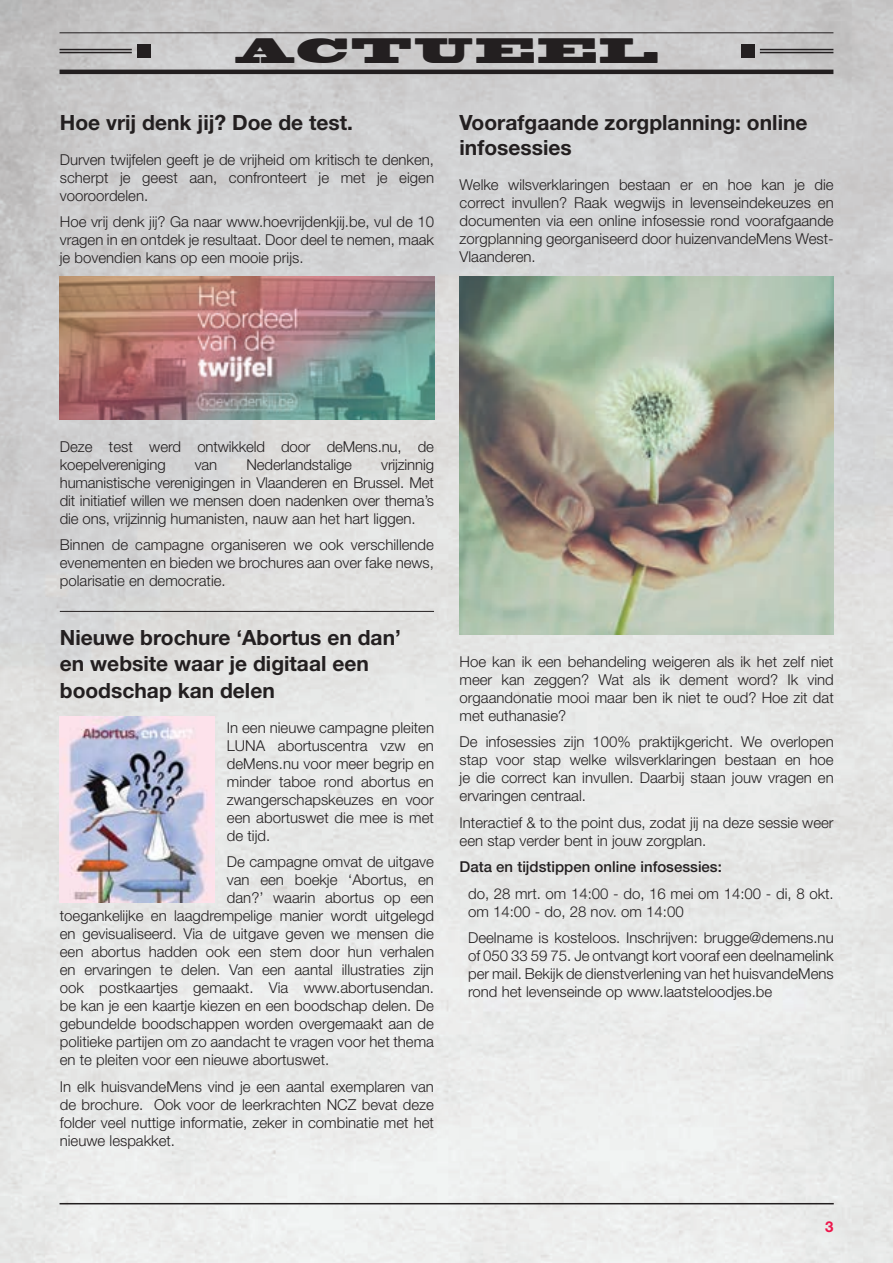
<style>
.page{position:relative;width:893px;height:1263px;background:#fff}
.page>*{position:absolute;margin:0;border:0;box-sizing:border-box;transform-origin:0 0}
.t1{font:33px "Blackoak Std";letter-spacing:.09em;color:#231f20}
.Inleiding_14pt_Helv_Bold{font:700 21px/26.1px "Helvetica Neue LT Std";color:#231f20}
.t2{font:300 15px/18px "Helvetica Neue LT Std";color:#231f20;text-align:justify}
.t3{font:500 15px "Helvetica Neue LT Std";color:#231f20}
.t4{font:700 15px "Helvetica Neue LT Std";color:#ed164b}
</style>
<div class="page">
<img style="left:0;top:0;width:893px;height:1263px">
<hr style="left:60px;top:70px;width:773px;height:4px;background:#231f20">
<hr style="left:60px;top:32px;width:773px;height:1px;background:#231f20">
<div style="left:137px;top:45px;width:13px;height:13px;background:#231f20"></div>
<div style="left:741px;top:45px;width:13px;height:13px;background:#231f20"></div>
<hr style="left:60px;top:49px;width:72px;height:1px;background:#231f20">
<hr style="left:60px;top:52px;width:72px;height:1px;background:#231f20">
<hr style="left:760px;top:49px;width:73px;height:1px;background:#231f20">
<hr style="left:760px;top:52px;width:73px;height:1px;background:#231f20">
<hr style="left:60px;top:1203px;width:774px;height:1px;background:#231f20">
<hr style="left:60px;top:611px;width:374px;height:1px;background:#231f20">
<img style="left:60px;top:276px;width:374px;height:144px">
<img style="left:460px;top:276px;width:374px;height:359px">
<img style="left:60px;top:717px;width:154px;height:185px">
<p class="t1" style="left:235px;top:29px;width:425px">ACTUEEL</p>
<p class="Inleiding_14pt_Helv_Bold" style="left:60px;top:109px;width:295px">Hoe vrij denk jij? Doe de test.</p>
<p class="t2" style="left:60px;top:150px;width:376px">Durven twijfelen geeft je de vrijheid om kritisch te denken, scherpt je geest aan, confronteert je met je eigen vooroordelen.</p>
<p class="t2" style="left:60px;top:213px;width:376px">Hoe vrij denk jij? Ga naar www.hoevrijdenkjij.be, vul de 10 vragen in en ontdek je resultaat. Door deel te nemen, maak je bovendien kans op een mooie prijs.</p>
<p class="Inleiding_14pt_Helv_Bold" style="left:460px;top:109px;width:350px;line-height:25.2px">Voorafgaande zorgplanning: online infosessies</p>
<p class="t2" style="left:460px;top:175px;width:376px">Welke wilsverklaringen bestaan er en hoe kan je die correct invullen? Raak wegwijs in levenseindekeuzes en documenten via een online infosessie rond voorafgaande zorgplanning georganiseerd door huizenvandeMens West-Vlaanderen.</p>
<p class="t2" style="left:60px;top:437px;width:376px">Deze test werd ontwikkeld door deMens.nu, de koepelvereniging</p>
<p class="t2" style="left:60px;top:455px;width:376px;text-indent:321px">vrijzinnig humanistische verenigingen in Vlaanderen en Brussel. Met dit initiatief willen we mensen doen nadenken over thema’s die ons, vrijzinnig humanisten, nauw aan het hart liggen.</p>
<p class="t2" style="left:60px;top:536px;width:376px">Binnen de campagne organiseren we ook verschillende evenementen en bieden we brochures aan over fake news, polarisatie en democratie.</p>
<p class="t2" style="left:195px;top:455px;width:24px">van</p>
<p class="t2" style="left:246px;top:455px;width:107px">Nederlandstalige</p>
<p class="Inleiding_14pt_Helv_Bold" style="left:60px;top:624px;width:343px">Nieuwe brochure ‘Abortus en dan’ en website waar je digitaal een boodschap kan delen</p>
<p class="t2" style="left:227px;top:718px;width:209px">In een nieuwe campagne pleiten LUNA abortuscentra vzw en deMens.nu voor meer begrip en minder taboe rond abortus en zwangerschapskeuzes en voor een abortuswet die mee is met de tijd.</p>
<p class="t2" style="left:227px;top:852px;width:209px">De campagne omvat de uitgave</p>
<p class="t2" style="left:227px;top:870px;width:209px">van een boekje ‘Abortus, en</p>
<p class="t2" style="left:227px;top:888px;width:209px">dan?’ waarin abortus op een</p>
<p class="t2" style="left:60px;top:906px;width:376px">toegankelijke en laagdrempelige manier wordt uitgelegd</p>
<p class="t2" style="left:60px;top:924px;width:376px">en gevisualiseerd. Via de uitgave geven we mensen die</p>
<p class="t2" style="left:60px;top:942px;width:376px">een abortus hadden ook een stem door hun verhalen</p>
<p class="t2" style="left:60px;top:960px;width:376px">en ervaringen te delen. Van een aantal illustraties zijn</p>
<p class="t2" style="left:60px;top:978px;width:376px">ook postkaartjes gemaakt. Via www.abortusendan.</p>
<p class="t2" style="left:60px;top:996px;width:376px">be kan je een kaartje kiezen en een boodschap delen. De</p>
<p class="t2" style="left:60px;top:1014px;width:376px">gebundelde boodschappen worden overgemaakt aan de</p>
<p class="t2" style="left:60px;top:1032px;width:376px">politieke partijen om zo aandacht te vragen voor het thema</p>
<p class="t2" style="left:60px;top:1050px;width:271px">en te pleiten voor een nieuwe abortuswet.</p>
<p class="t2" style="left:60px;top:1077px;width:376px">In elk huisvandeMens vind je een aantal exemplaren van de brochure. Ook voor de leerkrachten NCZ bevat deze folder veel nuttige informatie, zeker in combinatie met het nieuwe lespakket.</p>
<p class="t2" style="left:460px;top:652px;width:376px">Hoe kan ik een behandeling weigeren als ik het zelf niet meer kan zeggen? Wat als ik dement word? Ik vind orgaandonatie mooi maar ben ik niet te oud? Hoe zit dat met euthanasie?</p>
<p class="t2" style="left:460px;top:732px;width:376px">De infosessies zijn 100% praktijkgericht. We overlopen stap voor stap welke wilsverklaringen bestaan en hoe je die correct kan invullen. Daarbij staan jouw vragen en ervaringen centraal.</p>
<p class="t2" style="left:460px;top:813px;width:376px">Interactief &amp; to the point dus, zodat jij na deze sessie weer een stap verder bent in jouw zorgplan.</p>
<p class="t3" style="left:460px;top:858px;width:264px">Data en tijdstippen online infosessies:</p>
<p class="t2" style="left:468px;top:884px;width:367px">do, 28 mrt. om 14:00 - do, 16 mei om 14:00 - di, 8 okt. om 14:00 - do, 28 nov. om 14:00</p>
<p class="t2" style="left:468px;top:928px;width:367px">Deelname is kosteloos. Inschrijven: brugge@demens.nu of 050 33 59 75. Je ontvangt kort vooraf een deelnamelink per mail. Bekijk de dienstverlening van het huisvandeMens rond het levenseinde op www.laatsteloodjes.be</p>
<p class="t4" style="left:825px;top:1217px;width:10px">3</p>
</div>
